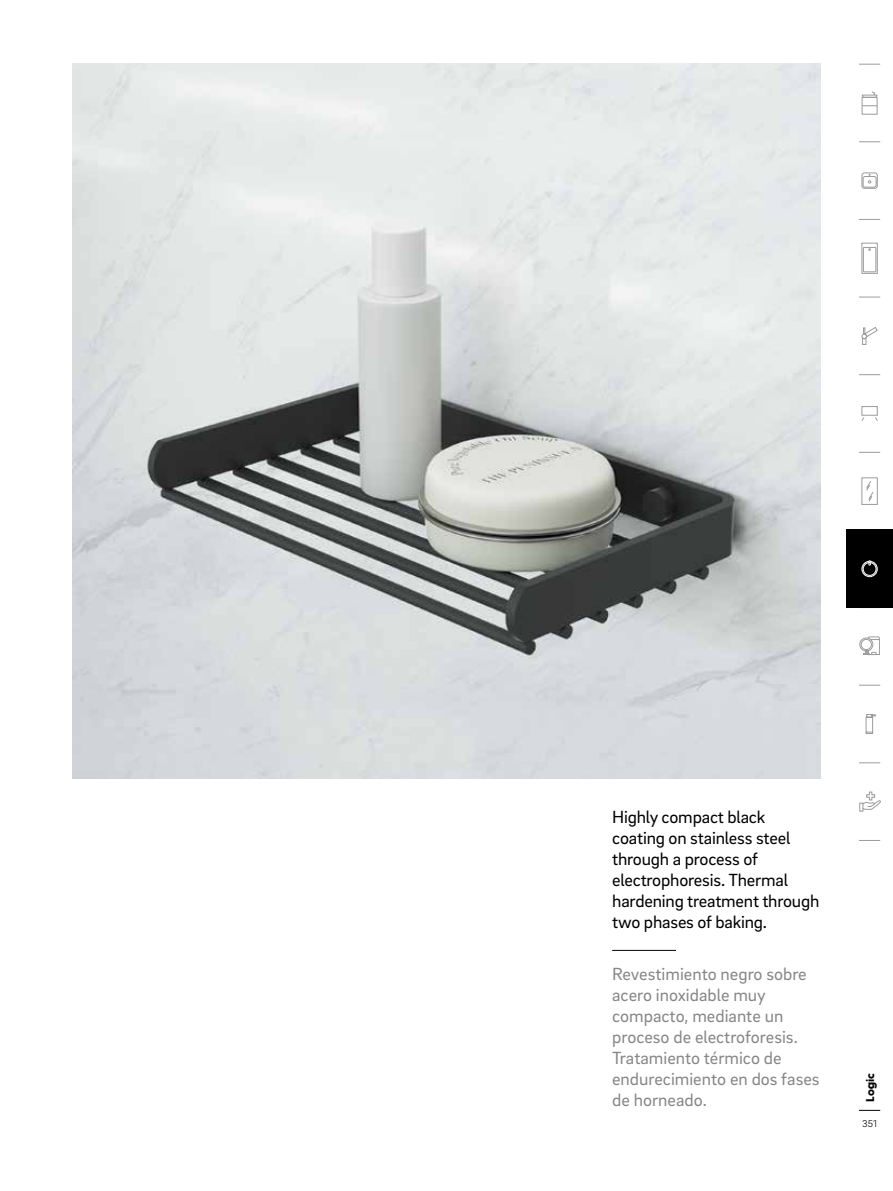
<style>
.page{position:relative;width:893px;height:1191px;background:#fff}
.page>*{position:absolute;margin:0;border:0;box-sizing:border-box;transform-origin:0 0}
.t1{font:18px/21px "Brix Sans";color:#878787}
.t2{font:18px/21px "Brix Sans";letter-spacing:-.01em;color:#000}
.t3{font:12px "Neuzeit Gro T Blac";color:#000}
.t4{font:300 10.05px "Brix Sans";color:#000}
</style>
<div class="page">
<svg style="left:859px;top:374px;width:21px;height:1px"></svg>
<svg style="left:859px;top:452px;width:21px;height:1px"></svg>
<svg style="left:859px;top:219px;width:21px;height:1px"></svg>
<svg style="left:859px;top:64px;width:21px;height:1px"></svg>
<svg style="left:859px;top:141px;width:21px;height:1px"></svg>
<svg style="left:859px;top:297px;width:21px;height:1px"></svg>
<div style="left:861px;top:172px;width:17px;height:17px;border:1px solid #000;border-radius:3px"></div>
<div style="left:863px;top:176px;width:13px;height:11px;border:1px solid #000;border-radius:2px"></div>
<svg style="left:868px;top:174px;width:3px;height:9px"></svg>
<svg style="left:866px;top:481px;width:8px;height:21px"></svg>
<svg style="left:862px;top:105px;width:15px;height:1px"></svg>
<svg style="left:861px;top:91px;width:17px;height:7px"></svg>
<div style="left:863px;top:247px;width:13px;height:25px;border:1px solid #000"></div>
<svg style="left:861px;top:327px;width:17px;height:18px"></svg>
<div style="left:846px;top:529px;width:47px;height:79px;background:#000"></div>
<svg style="left:861px;top:560px;width:17px;height:17px"></svg>
<svg style="left:859px;top:685px;width:21px;height:1px"></svg>
<svg style="left:859px;top:762px;width:21px;height:1px"></svg>
<svg style="left:859px;top:840px;width:21px;height:1px"></svg>
<svg style="left:865px;top:714px;width:11px;height:20px"></svg>
<svg style="left:859px;top:636px;width:21px;height:19px"></svg>
<svg style="left:859px;top:791px;width:22px;height:21px"></svg>
<svg style="left:859px;top:1110px;width:21px;height:1px"></svg>
<img style="left:72px;top:64px;width:749px;height:714px">
<hr style="left:612px;top:950px;width:64px;height:1px;background:#000">
<p class="t2" style="left:612px;top:805px;width:209px">Highly compact black coating on stainless steel through a process of electrophoresis. Thermal hardening treatment through two phases of baking.</p>
<p class="t1" style="left:612px;top:962px;width:209px">Revestimiento negro sobre acero inoxidable muy compacto, mediante un proceso de electroforesis.<br>Tratamiento térmico de endurecimiento en dos fases de horneado.</p>
<p class="t3" style="left:863px;top:1101px;width:30px;rotate:-90deg">Logic</p>
<p class="t4" style="left:862px;top:1117px;width:16px">351</p>
</div>
